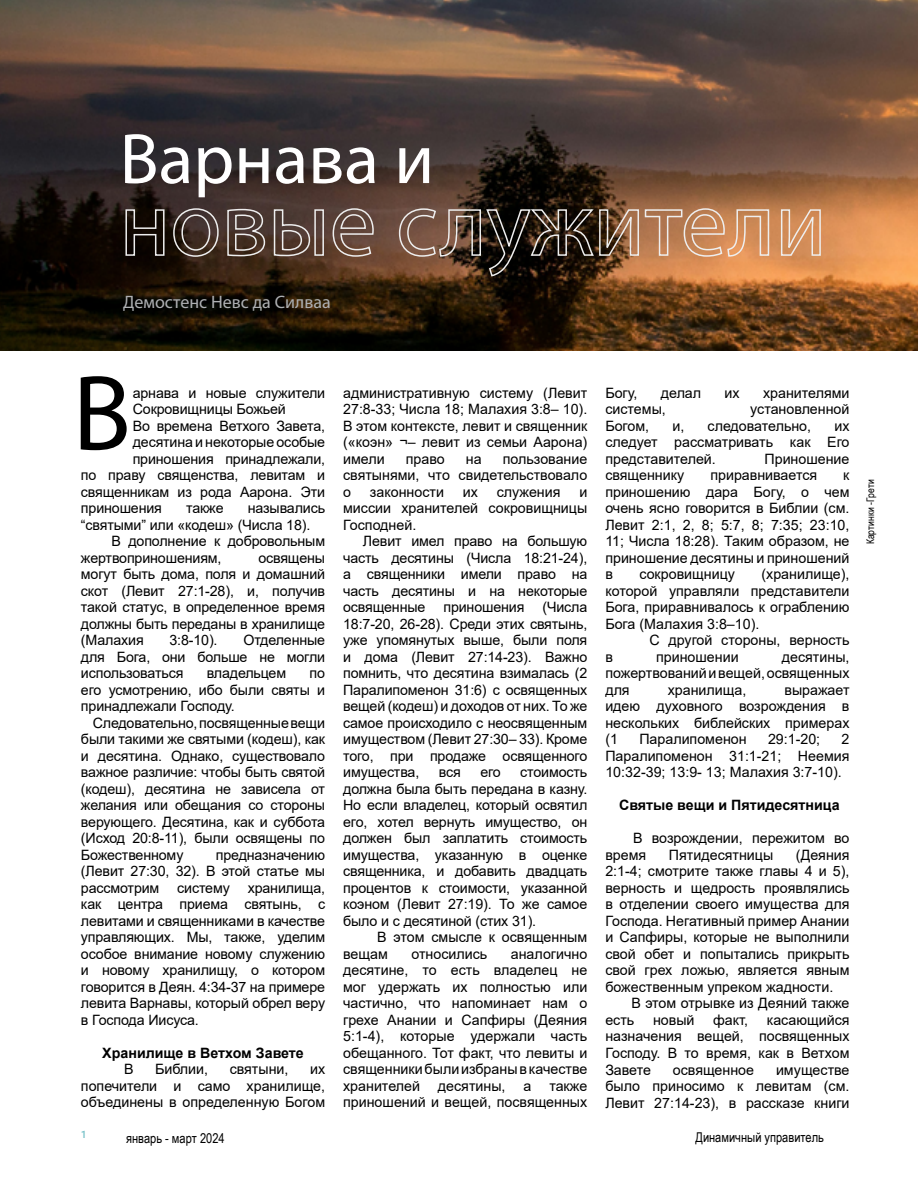
<style>
.page{position:relative;width:918px;height:1188px;background:#fff}
.page>*{position:absolute;margin:0;border:0;box-sizing:border-box;transform-origin:0 0}
.t1{font:108px "Myriad Pro";color:#000}
.t2{font:72px "Myriad Pro";color:#fff}
.t3{font:18px "Myriad Pro";color:#aeb0b3}
.t4{font:300 15px "Freight Sans";color:#000}
.t5{font:500 15px "Freight Sans";color:#77c1c8}
.t6{font:14.25px/16.5px "Arial";color:#000;text-align:justify}
.t7{font:700 14.25px "Arial";color:#000}
.t8{font:13.5px "Arial Narrow";color:#000}
.t9{font:10.5px "Arial Narrow";color:#000}
</style>
<div class="page">
<img style="left:0;top:0;width:918px;height:351px">
<svg style="left:125px;top:209px;width:40px;height:48px"></svg>
<svg style="left:172px;top:208px;width:47px;height:50px"></svg>
<svg style="left:226px;top:208px;width:40px;height:49px"></svg>
<svg style="left:273px;top:209px;width:52px;height:48px"></svg>
<svg style="left:332px;top:208px;width:43px;height:49px"></svg>
<svg style="left:398px;top:208px;width:372px;height:69px"></svg>
<svg style="left:780px;top:209px;width:42px;height:48px"></svg>
<h2 class="t2" style="left:120px;top:115px;width:316px">Варнава и</h2>
<p class="t3" style="left:123px;top:291px;width:209px">Демостенс Невс да Силваa</p>
<h1 class="t1" style="left:73px;top:347px;width:60px">В</h1>
<p class="t6" style="left:133px;top:384px;width:194px">арнава и новые служители</p>
<p class="t6" style="left:133px;top:401px;width:155px">Сокровищницы Божьей</p>
<p class="t6" style="left:133px;top:417px;width:194px">Во времена Ветхого Завета,</p>
<p class="t6" style="left:133px;top:434px;width:194px">десятина и некоторые особые</p>
<p class="t6" style="left:133px;top:450px;width:194px">приношения принадлежали,</p>
<p class="t6" style="left:81px;top:467px;width:246px">по праву священства, левитам и</p>
<p class="t6" style="left:81px;top:483px;width:246px">священникам из рода Аарона. Эти</p>
<p class="t6" style="left:81px;top:500px;width:83px">приношения</p>
<p class="t6" style="left:186px;top:500px;width:39px">также</p>
<p class="t6" style="left:81px;top:500px;width:246px;text-indent:167px">назывались “святыми” или «кодеш» (Числа 18).</p>
<p class="t6" style="left:81px;top:533px;width:246px;text-indent:30px">В дополнение к добровольным жертвоприношениям,</p>
<p class="t6" style="left:81px;top:549px;width:246px;text-indent:177px">освящены могут быть дома, поля и домашний скот (Левит 27:1-28), и, получив такой статус, в определенное время должны быть переданы в хранилище (Малахия</p>
<p class="t6" style="left:81px;top:632px;width:246px;text-indent:162px">Отделенные для Бога, они больше не могли использоваться</p>
<p class="t6" style="left:170px;top:632px;width:50px">3:8-10).</p>
<p class="t6" style="left:81px;top:665px;width:246px;text-indent:229px">по его усмотрению, ибо были святы и принадлежали Господу.</p>
<p class="t6" style="left:81px;top:714px;width:246px;text-indent:12px">Следовательно, посвященные вещи были такими же святыми (кодеш), как и десятина. Однако, существовало важное различие: чтобы быть святой (кодеш), десятина не зависела от желания или обещания со стороны верующего. Десятина, как и суббота (Исход 20:8-11), были освящены по Божественному</p>
<p class="t6" style="left:207px;top:665px;width:81px">владельцем</p>
<p class="t6" style="left:81px;top:846px;width:246px;text-indent:135px">предназначению (Левит 27:30, 32). В этой статье мы рассмотрим систему хранилища, как центра приема святынь, с левитами и священниками в качестве управляющих. Мы, также, уделим особое внимание новому служению и новому хранилищу, о котором говорится в Деян. 4:34-37 на примере левита Варнавы, который обрел веру в Господа Иисуса.</p>
<p class="t7" style="left:102px;top:1043px;width:203px">Хранилище в Ветхом Завете</p>
<p class="t6" style="left:124px;top:1061px;width:11px">В</p>
<p class="t6" style="left:155px;top:1061px;width:55px">Библии,</p>
<p class="t6" style="left:230px;top:1061px;width:60px">святыни,</p>
<p class="t6" style="left:81px;top:1061px;width:246px;text-indent:229px">их попечители и само хранилище, объединены в определенную Богом</p>
<p class="t6" style="left:343px;top:385px;width:246px">административную систему (Левит 27:8-33; Числа 18; Малахия 3:8– 10).<br>В этом контексте, левит и священник («коэн» ¬– левит из семьи Аарона) имели</p>
<p class="t6" style="left:343px;top:451px;width:246px;text-indent:160px">пользование святынями, что свидетельствовало о</p>
<p class="t6" style="left:406px;top:451px;width:40px">право</p>
<p class="t6" style="left:466px;top:451px;width:17px">на</p>
<p class="t6" style="left:370px;top:484px;width:76px">законности</p>
<p class="t6" style="left:463px;top:484px;width:17px">их</p>
<p class="t6" style="left:497px;top:484px;width:65px">служения</p>
<p class="t6" style="left:343px;top:484px;width:246px;text-indent:236px">и миссии хранителей сокровищницы Господней.</p>
<p class="t6" style="left:343px;top:533px;width:246px;text-indent:20px">Левит имел право на большую часть десятины (Числа 18:21-24), а священники имели право на часть десятины и на некоторые освященные</p>
<p class="t6" style="left:343px;top:599px;width:246px;text-indent:199px">(Числа 18:7-20, 26-28). Среди этих святынь, уже упомянутых выше, были поля и дома (Левит 27:14-23). Важно помнить, что десятина взималась (2<br>Паралипоменон 31:6) с освященных вещей (кодеш) и доходов от них. То же самое происходило с неосвященным имуществом (Левит 27:30– 33). Кроме того, при продаже освященного имущества,</p>
<p class="t6" style="left:443px;top:599px;width:83px">приношения</p>
<p class="t6" style="left:343px;top:764px;width:246px;text-indent:177px">стоимость должна была быть передана в казну.<br>Но если владелец, который освятил его, хотел вернуть имущество, он должен был заплатить стоимость имущества, указанную в оценке священника, и добавить двадцать процентов к стоимости, указанной коэном (Левит 27:19). То же самое было и с десятиной (стих 31).</p>
<p class="t6" style="left:343px;top:929px;width:246px;text-indent:34px">В этом смысле к освященным вещам</p>
<p class="t6" style="left:439px;top:764px;width:23px">вся</p>
<p class="t6" style="left:480px;top:764px;width:22px">его</p>
<p class="t6" style="left:343px;top:946px;width:246px;text-indent:168px">аналогично десятине, то есть владелец не мог удержать их полностью или частично, что напоминает нам о грехе Анании и Сапфиры (Деяния 5:1-4), которые удержали часть обещанного. Тот факт, что левиты и священники были избраны в качестве хранителей</p>
<p class="t6" style="left:411px;top:946px;width:77px">относились</p>
<p class="t6" style="left:343px;top:1078px;width:246px;text-align:right">также<br>приношений и вещей, посвященных</p>
<p class="t6" style="left:438px;top:1078px;width:69px">десятины,</p>
<p class="t6" style="left:524px;top:1078px;width:9px">а</p>
<p class="t6" style="left:605px;top:385px;width:34px">Богу,</p>
<p class="t6" style="left:661px;top:385px;width:42px">делал</p>
<p class="t6" style="left:725px;top:385px;width:17px">их</p>
<p class="t6" style="left:763px;top:385px;width:88px">хранителями</p>
<p class="t6" style="left:605px;top:401px;width:62px">системы,</p>
<p class="t6" style="left:750px;top:401px;width:101px">установленной</p>
<p class="t6" style="left:605px;top:418px;width:45px">Богом,</p>
<p class="t6" style="left:672px;top:418px;width:13px">и,</p>
<p class="t6" style="left:708px;top:418px;width:105px">следовательно,</p>
<p class="t6" style="left:605px;top:418px;width:246px;text-indent:229px">их следует рассматривать как Его представителей.</p>
<p class="t6" style="left:765px;top:451px;width:87px">Приношение</p>
<p class="t6" style="left:605px;top:467px;width:80px">священнику</p>
<p class="t6" style="left:710px;top:467px;width:108px">приравнивается</p>
<p class="t6" style="left:605px;top:467px;width:246px;text-indent:238px">к приношению дара Богу, о чем очень ясно говорится в Библии (см.<br>Левит 2:1, 2, 8; 5:7, 8; 7:35; 23:10, 11; Числа 18:28). Таким образом, не приношение десятины и приношений в</p>
<p class="t6" style="left:605px;top:566px;width:246px;text-indent:156px">(хранилище), которой управляли представители Бога, приравнивалось к ограблению Бога (Малахия 3:8–10).</p>
<p class="t6" style="left:649px;top:632px;width:202px">С другой стороны, верность</p>
<p class="t6" style="left:605px;top:649px;width:9px">в</p>
<p class="t6" style="left:656px;top:649px;width:84px">приношении</p>
<p class="t6" style="left:639px;top:566px;width:97px">сокровищницу</p>
<p class="t6" style="left:605px;top:649px;width:246px;text-indent:177px">десятины, пожертвований и вещей, освященных для</p>
<p class="t6" style="left:605px;top:682px;width:246px;text-indent:179px">выражает идею духовного возрождения в нескольких библейских примерах (1</p>
<p class="t6" style="left:668px;top:682px;width:80px">хранилища,</p>
<p class="t6" style="left:605px;top:731px;width:246px;text-indent:236px">2<br>Паралипоменон 31:1-21; Неемия 10:32-39; 13:9- 13; Малахия 3:7-10).</p>
<p class="t7" style="left:619px;top:795px;width:222px">Святые вещи и Пятидесятница</p>
<p class="t6" style="left:605px;top:830px;width:246px;text-indent:28px">В возрождении, пережитом во время</p>
<p class="t6" style="left:639px;top:731px;width:109px">Паралипоменон</p>
<p class="t6" style="left:768px;top:731px;width:54px">29:1-20;</p>
<p class="t6" style="left:605px;top:847px;width:246px;text-indent:191px">(Деяния 2:1-4; смотрите также главы 4 и 5), верность и щедрость проявлялись в отделении своего имущества для Господа. Негативный пример Анании и Сапфиры, которые не выполнили свой обет и попытались прикрыть свой грех ложью, является явным божественным упреком жадности.</p>
<p class="t6" style="left:605px;top:995px;width:246px;text-indent:26px">В этом отрывке из Деяний также есть</p>
<p class="t6" style="left:669px;top:847px;width:106px">Пятидесятницы</p>
<p class="t6" style="left:653px;top:1012px;width:43px">новый</p>
<p class="t6" style="left:713px;top:1012px;width:36px">факт,</p>
<p class="t6" style="left:605px;top:1012px;width:246px;text-indent:161px">касающийся назначения вещей, посвященных Господу. В то время, как в Ветхом Завете</p>
<p class="t6" style="left:605px;top:1061px;width:246px;text-indent:171px">имуществе было приносимо к левитам (см.<br>Левит 27:14-23), в рассказе книги</p>
<p class="t6" style="left:673px;top:1061px;width:83px">освященное</p>
<p class="t5" style="left:81px;top:1125px;width:7px">1</p>
<p class="t4" style="left:133px;top:1125px;width:118px">January-March 2024</p>
<p class="t4" style="left:738px;top:1125px;width:100px">Dynamic Steward</p>
<p class="t8" style="left:126px;top:1128px;width:100px">январь - март 2024</p>
<p class="t8" style="left:696px;top:1127px;width:130px">Динамичный управитель</p>
<p class="t9" style="left:863px;top:544px;width:66px;rotate:-90deg">Картинки -Грети</p>
</div>
